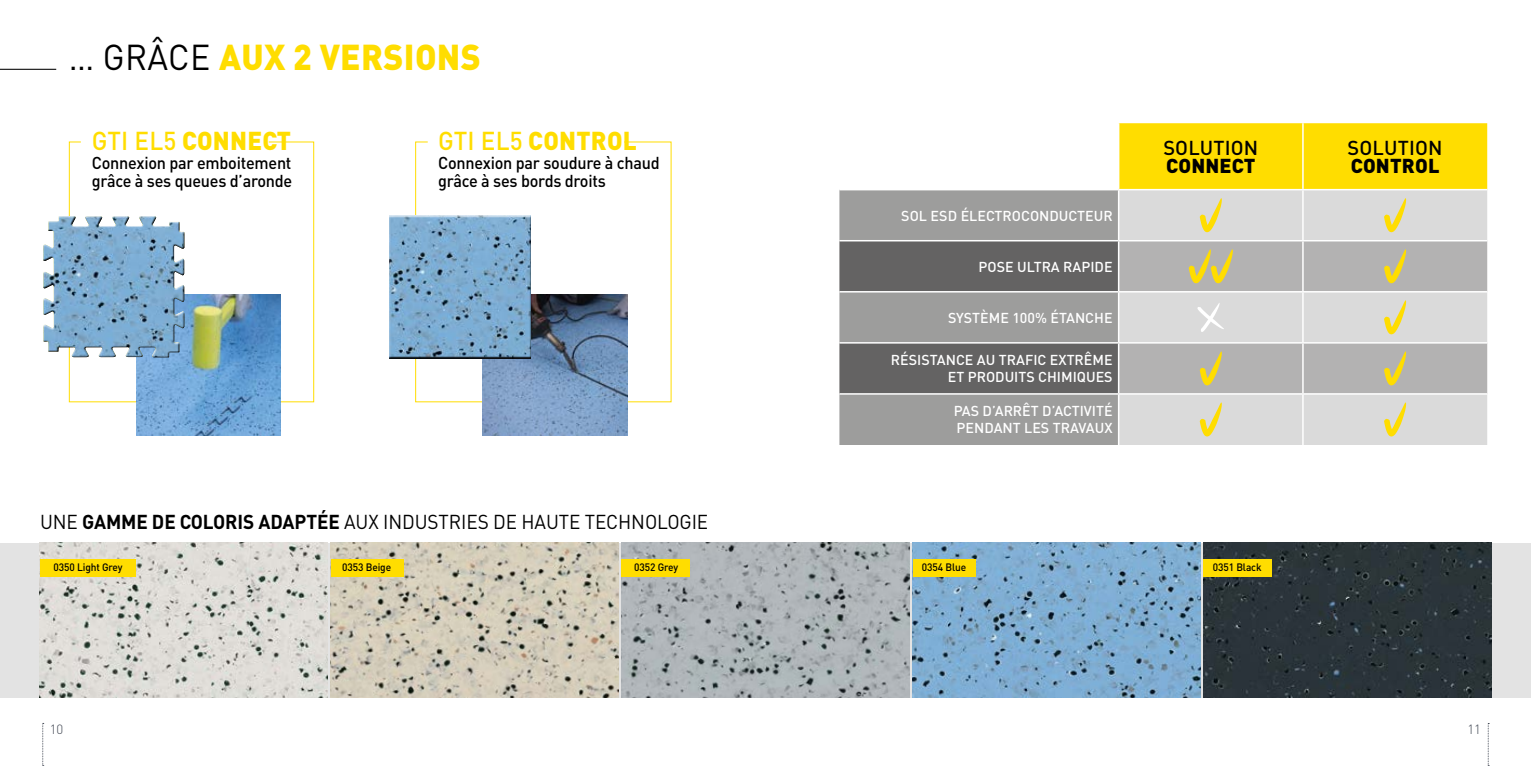
<style>
.page{position:relative;width:1531px;height:766px;background:#fff}
.page>*{position:absolute;margin:0;border:0;box-sizing:border-box;transform-origin:0 0}
.t1{font:900 35.55px "DIN Pro";letter-spacing:.01em;color:#fd0;scale:.95 1}
.t2{font:900 25.65px "DIN Pro";letter-spacing:.01em;color:#fd0;scale:.95 1}
.t3{font:19.95px "DIN Pro";letter-spacing:-.005em;color:#000;scale:.95 1}
.t4{font:500 19.95px "DIN Pro";letter-spacing:.01em;color:#000}
.t5{font:900 19.95px "DIN Pro";letter-spacing:.01em;color:#000}
.t6{font:500 17.1px/18.5px "DIN Pro";letter-spacing:-.015em;color:#000;scale:.95 1}
.t7{font:500 14.25px/17.1px "DIN Pro";color:#fff;text-align:right}
.t8{font:300 13.2px "DIN Pro";color:#424854}
.t9{font:500 10.65px "DIN Pro";letter-spacing:-.01em;color:#000;scale:.95 1}
.s1{font-weight:400;color:#000}
.s2{font-weight:500}
.s3{font-weight:700}
</style>
<div class="page">
<div style="left:0;top:542px;width:1531px;height:155px;background:#e3e3e3"></div>
<hr style="left:0;top:69px;width:56px;height:1px;background:#000">
<svg style="left:69px;top:141px;width:245px;height:261px"></svg>
<svg style="left:415px;top:141px;width:257px;height:261px"></svg>
<img style="left:136px;top:294px;width:145px;height:141px">
<img style="left:483px;top:294px;width:144px;height:141px">
<img style="left:40px;top:542px;width:287px;height:155px">
<img style="left:331px;top:542px;width:287px;height:155px">
<img style="left:622px;top:542px;width:287px;height:155px">
<img style="left:913px;top:542px;width:287px;height:155px">
<img style="left:1204px;top:542px;width:287px;height:155px">
<div style="left:40px;top:559px;width:96px;height:17px;background:#fd0"></div>
<div style="left:622px;top:559px;width:68px;height:17px;background:#fd0"></div>
<div style="left:331px;top:559px;width:72px;height:17px;background:#fd0"></div>
<div style="left:1204px;top:559px;width:68px;height:17px;background:#fd0"></div>
<div style="left:913px;top:559px;width:62px;height:17px;background:#fd0"></div>
<svg style="left:43px;top:216px;width:142px;height:142px;background:#88aecd"></svg>
<svg style="left:389px;top:215px;width:143px;height:143px;background:#79a5c7"></svg>
<div style="left:1119px;top:123px;width:368px;height:66px;background:#fd0"></div>
<div style="left:839px;top:190px;width:279px;height:255px;background:#9d9d9c"></div>
<div style="left:1119px;top:190px;width:368px;height:255px;background:#dadada"></div>
<svg style="left:839px;top:241px;width:279px;height:152px;background:#787877"></svg>
<svg style="left:1119px;top:241px;width:368px;height:152px;background:#c1c0c0"></svg>
<hr style="left:1302px;top:123px;width:1px;height:66px;background:#fff">
<hr style="left:1302px;top:190px;width:1px;height:50px;background:#fff">
<hr style="left:839px;top:240px;width:279px;height:1px;background:#fff">
<hr style="left:1118px;top:240px;width:185px;height:1px;background:#fff">
<hr style="left:1303px;top:240px;width:184px;height:1px;background:#fff">
<hr style="left:1302px;top:241px;width:1px;height:50px;background:#fff">
<hr style="left:839px;top:291px;width:279px;height:1px;background:#fff">
<hr style="left:1118px;top:291px;width:185px;height:1px;background:#fff">
<hr style="left:1303px;top:291px;width:184px;height:1px;background:#fff">
<hr style="left:1302px;top:292px;width:1px;height:50px;background:#fff">
<hr style="left:839px;top:342px;width:279px;height:1px;background:#fff">
<hr style="left:1118px;top:342px;width:185px;height:1px;background:#fff">
<hr style="left:1303px;top:342px;width:184px;height:1px;background:#fff">
<hr style="left:1302px;top:343px;width:1px;height:50px;background:#fff">
<hr style="left:839px;top:393px;width:279px;height:1px;background:#fff">
<hr style="left:1118px;top:393px;width:185px;height:1px;background:#fff">
<hr style="left:1303px;top:393px;width:184px;height:1px;background:#fff">
<hr style="left:1302px;top:394px;width:1px;height:51px;background:#fff">
<svg style="left:1200px;top:198px;width:22px;height:34px"></svg>
<svg style="left:1384px;top:198px;width:22px;height:34px"></svg>
<svg style="left:1189px;top:249px;width:44px;height:34px"></svg>
<svg style="left:1384px;top:249px;width:22px;height:34px"></svg>
<svg style="left:1197px;top:302px;width:27px;height:30px"></svg>
<svg style="left:1384px;top:300px;width:22px;height:34px"></svg>
<svg style="left:1200px;top:351px;width:22px;height:34px"></svg>
<svg style="left:1384px;top:351px;width:22px;height:34px"></svg>
<svg style="left:1200px;top:402px;width:22px;height:34px"></svg>
<svg style="left:1384px;top:402px;width:22px;height:34px"></svg>
<svg style="left:1488px;top:723px;width:1px;height:43px"></svg>
<svg style="left:42px;top:723px;width:2px;height:43px"></svg>
<h1 class="t1" style="left:69px;top:33px;width:435px"><span class="s1">… GRÂCE</span> AUX 2 VERSIONS</h1>
<h2 class="t2" style="left:92px;top:124px;width:211px"><span class="s2">GTI EL5</span> CONNECT</h2>
<p class="t6" style="left:92px;top:153px;width:213px">Connexion par emboitement grâce à ses queues d’aronde</p>
<h2 class="t2" style="left:438px;top:124px;width:210px"><span class="s2">GTI EL5</span> CONTROL</h2>
<p class="t6" style="left:438px;top:153px;width:235px">Connexion par soudure à chaud grâce à ses bords droits</p>
<h3 class="t3" style="left:40px;top:508px;width:705px">UNE <span class="s3">GAMME DE COLORIS ADAPTÉE</span> AUX INDUSTRIES DE HAUTE TECHNOLOGIE</h3>
<p class="t7" style="left:901px;top:206px;width:213px">SOL ESD ÉLECTROCONDUCTEUR</p>
<p class="t7" style="left:978px;top:257px;width:136px">POSE ULTRA RAPIDE</p>
<p class="t7" style="left:948px;top:308px;width:166px">SYSTÈME 100% ÉTANCHE</p>
<p class="t7" style="left:891px;top:351px;width:223px">RÉSISTANCE AU TRAFIC EXTRÊME<br>ET PRODUITS CHIMIQUES</p>
<p class="t7" style="left:954px;top:402px;width:160px;text-align:left">PAS D’ARRÊT D’ACTIVITÉ<br>PENDANT LES TRAVAUX</p>
<h3 class="t4" style="left:1163px;top:134px;width:96px">SOLUTION</h3>
<h3 class="t5" style="left:1166px;top:152px;width:91px">CONNECT</h3>
<p class="t9" style="left:54px;top:560px;width:74px">0350 Light Grey</p>
<p class="t9" style="left:342px;top:560px;width:53px">0353 Beige</p>
<p class="t9" style="left:634px;top:560px;width:48px">0352 Grey</p>
<p class="t9" style="left:922px;top:560px;width:48px">0354 Blue</p>
<p class="t9" style="left:1213px;top:560px;width:53px">0351 Black</p>
<h3 class="t4" style="left:1347px;top:134px;width:96px">SOLUTION</h3>
<h3 class="t5" style="left:1350px;top:152px;width:90px">CONTROL</h3>
<p class="t8" style="left:50px;top:719px;width:15px">10</p>
<p class="t8" style="left:1467px;top:719px;width:15px">11</p>
</div>
